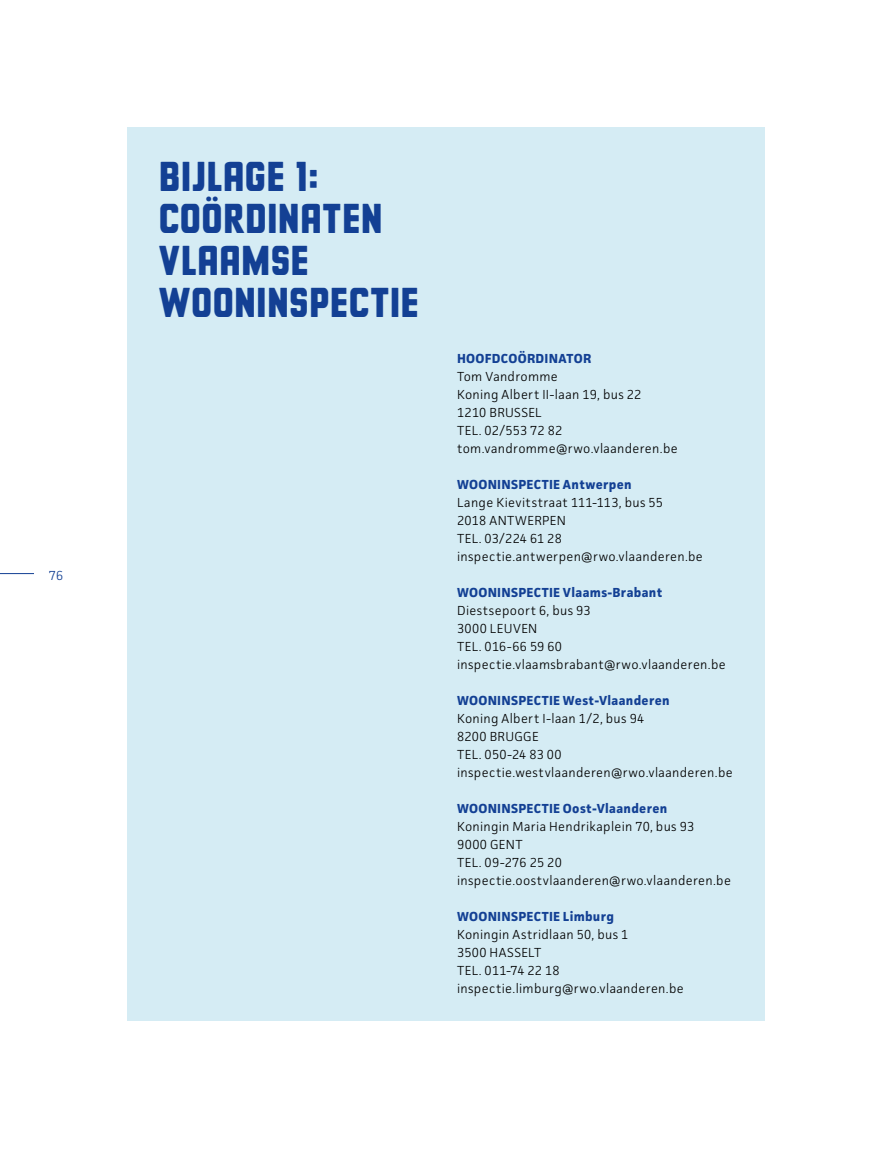
<style>
.page{position:relative;width:893px;height:1149px;background:#fff}
.page>*{position:absolute;margin:0;border:0;box-sizing:border-box;transform-origin:0 0}
.t1{font:700 45px/42px "Berber King Caps";letter-spacing:-.01em;color:#134094}
.t2{font:300 13.2px/18px "Facit";letter-spacing:.025em;color:#000}
.t3{font:700 13.2px "Facit";letter-spacing:.02em;color:#134094}
.t4{font:300 13.2px "Facit";color:#134094}
</style>
<div class="page">
<div style="left:128px;top:128px;width:637px;height:892px;background:#d5ecf4"></div>
<hr style="left:0;top:573px;width:34px;height:1px;background:#134094">
<p class="t4" style="left:49px;top:566px;width:16px">76</p>
<h1 class="t1" style="left:158px;top:158px;width:263px">BIJLAGE 1:<br>COÖRDINATEN<br>VLAAMSE<br>WOONINSPECTIE</h1>
<p class="t3" style="left:457px;top:350px;width:136px">HOOFDCOÖRDINATOR</p>
<p class="t2" style="left:457px;top:367px;width:222px">Tom Vandromme<br>Koning Albert II-laan 19, bus 22<br>1210 BRUSSEL<br>TEL. 02/553 72 82 tom.vandromme@rwo.vlaanderen.be</p>
<p class="t3" style="left:457px;top:476px;width:176px">WOONINSPECTIE Antwerpen</p>
<p class="t2" style="left:457px;top:493px;width:247px">Lange Kievitstraat 111-113, bus 55<br>2018 ANTWERPEN<br>TEL. 03/224 61 28 inspectie.antwerpen@rwo.vlaanderen.be</p>
<p class="t3" style="left:457px;top:584px;width:207px">WOONINSPECTIE Vlaams-Brabant</p>
<p class="t2" style="left:457px;top:601px;width:270px">Diestsepoort 6, bus 93<br>3000 LEUVEN<br>TEL. 016-66 59 60 inspectie.vlaamsbrabant@rwo.vlaanderen.be</p>
<p class="t3" style="left:457px;top:692px;width:214px">WOONINSPECTIE West-Vlaanderen</p>
<p class="t2" style="left:457px;top:709px;width:277px">Koning Albert I-laan 1/2, bus 94<br>8200 BRUGGE<br>TEL. 050-24 83 00 inspectie.westvlaanderen@rwo.vlaanderen.be</p>
<p class="t3" style="left:457px;top:800px;width:212px">WOONINSPECTIE Oost-Vlaanderen</p>
<p class="t2" style="left:457px;top:817px;width:275px">Koningin Maria Hendrikaplein 70, bus 93<br>9000 GENT<br>TEL. 09-276 25 20 inspectie.oostvlaanderen@rwo.vlaanderen.be</p>
<p class="t3" style="left:457px;top:908px;width:158px">WOONINSPECTIE Limburg</p>
<p class="t2" style="left:457px;top:925px;width:228px">Koningin Astridlaan 50, bus 1<br>3500 HASSELT<br>TEL. 011-74 22 18 inspectie.limburg@rwo.vlaanderen.be</p>
</div>
